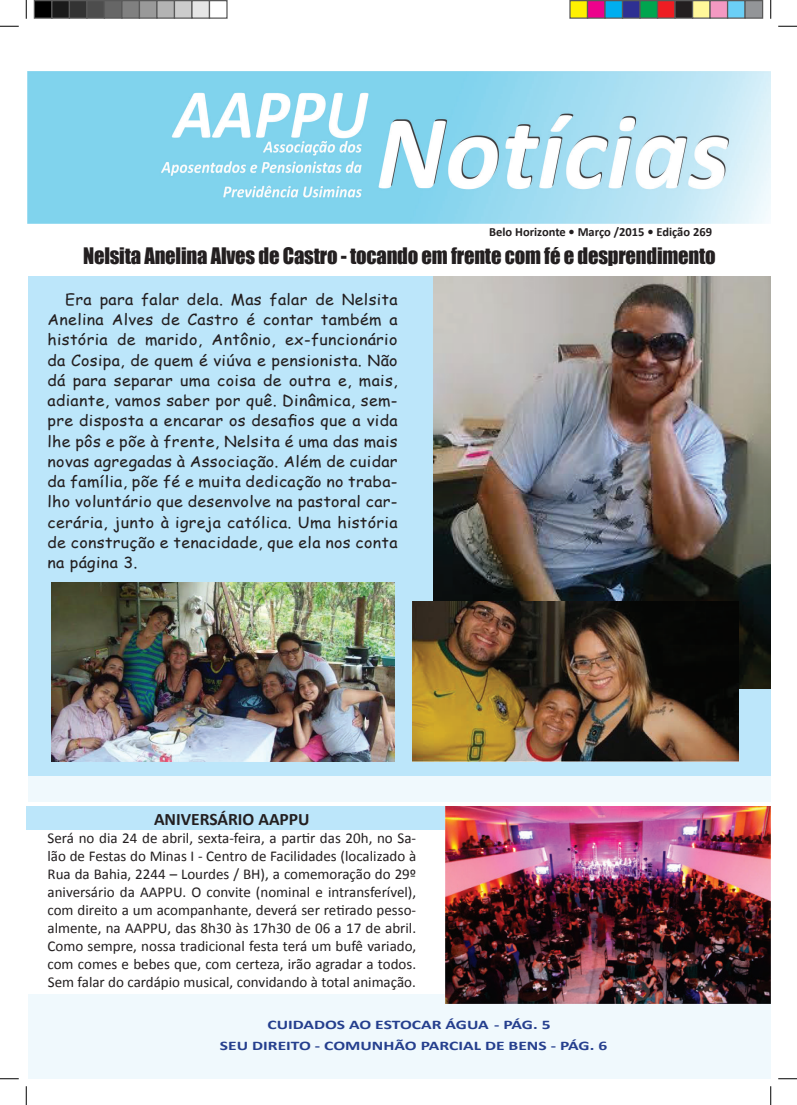
<style>
.page{position:relative;width:797px;height:1105px;background:#fff}
.page>*{position:absolute;margin:0;border:0;box-sizing:border-box;transform-origin:0 0}
.t1{font:20.88px "Impact";letter-spacing:-.01em;color:#231f20}
.t2{font:700 17.5px "Calibri";color:#231f20}
.t3{font:15.12px/20.2px "Comic Sans MS";letter-spacing:.02em;color:#231f20;text-align:justify;scale:1.06 1}
.t4{font:15px/18px "Calibri";color:#231f20;text-align:justify}
.t5{font:700 13.12px/21px "Calibri";color:#253f8e;scale:1.33 1}
.t6{font:700 12.5px "Calibri";color:#231f20}
</style>
<div class="page">
<div style="left:28px;top:483px;width:742px;height:318px;background:#f0f9fd"></div>
<div style="left:28px;top:994px;width:742px;height:85px;background:#f0f9fd"></div>
<img style="left:27px;top:71px;width:743px;height:153px">
<div style="left:28px;top:277px;width:434px;height:499px;background:#bce6fa"></div>
<div style="left:348px;top:489px;width:422px;height:287px;background:#bce6fa"></div>
<div style="left:26px;top:807px;width:744px;height:23px;background:#bce6fa"></div>
<img style="left:433px;top:276px;width:337px;height:412px">
<img style="left:445px;top:807px;width:325px;height:196px">
<img style="left:51px;top:583px;width:343px;height:179px">
<img style="left:413px;top:601px;width:325px;height:161px">
<svg style="left:0;top:25px;width:19px;height:2px"></svg>
<svg style="left:778px;top:25px;width:19px;height:2px"></svg>
<svg style="left:0;top:1078px;width:19px;height:1px"></svg>
<svg style="left:778px;top:1078px;width:19px;height:1px"></svg>
<svg style="left:25px;top:0;width:2px;height:19px"></svg>
<svg style="left:25px;top:1086px;width:2px;height:19px"></svg>
<svg style="left:770px;top:0;width:1px;height:19px"></svg>
<svg style="left:770px;top:1086px;width:1px;height:19px"></svg>
<div style="left:34px;top:1px;width:18px;height:17px;background:#000"></div>
<div style="left:34px;top:0;width:18px;height:19px;border:1px solid #595959"></div>
<div style="left:52px;top:1px;width:17px;height:17px;background:#1a1a1a"></div>
<div style="left:51px;top:0;width:19px;height:19px;border:1px solid #595959"></div>
<div style="left:69px;top:1px;width:18px;height:17px;background:#333"></div>
<div style="left:69px;top:0;width:19px;height:19px;border:1px solid #595959"></div>
<div style="left:87px;top:1px;width:17px;height:17px;background:#4d4d4d"></div>
<div style="left:86px;top:0;width:19px;height:19px;border:1px solid #595959"></div>
<div style="left:104px;top:1px;width:18px;height:17px;background:#666"></div>
<div style="left:104px;top:0;width:18px;height:19px;border:1px solid #595959"></div>
<div style="left:122px;top:1px;width:17px;height:17px;background:#808080"></div>
<div style="left:121px;top:0;width:19px;height:19px;border:1px solid #595959"></div>
<div style="left:139px;top:1px;width:18px;height:17px;background:#999"></div>
<div style="left:139px;top:0;width:19px;height:19px;border:1px solid #595959"></div>
<div style="left:157px;top:1px;width:17px;height:17px;background:#b3b3b3"></div>
<div style="left:156px;top:0;width:19px;height:19px;border:1px solid #595959"></div>
<div style="left:174px;top:1px;width:18px;height:17px;background:#ccc"></div>
<div style="left:174px;top:0;width:18px;height:19px;border:1px solid #595959"></div>
<div style="left:192px;top:1px;width:17px;height:17px;background:#e6e6e6"></div>
<div style="left:191px;top:0;width:19px;height:19px;border:1px solid #595959"></div>
<div style="left:209px;top:0;width:19px;height:19px;border:1px solid #595959"></div>
<div style="left:570px;top:1px;width:17px;height:17px;background:#fff101"></div>
<div style="left:569px;top:0;width:19px;height:19px;border:1px solid #595959"></div>
<div style="left:587px;top:1px;width:18px;height:17px;background:#ed028c"></div>
<div style="left:587px;top:0;width:18px;height:19px;border:1px solid #595959"></div>
<div style="left:605px;top:1px;width:17px;height:17px;background:#00aeef"></div>
<div style="left:604px;top:0;width:19px;height:19px;border:1px solid #595959"></div>
<div style="left:622px;top:1px;width:18px;height:17px;background:#2e3092"></div>
<div style="left:622px;top:0;width:18px;height:19px;border:1px solid #595959"></div>
<div style="left:640px;top:1px;width:17px;height:17px;background:#00a54f"></div>
<div style="left:639px;top:0;width:19px;height:19px;border:1px solid #595959"></div>
<div style="left:657px;top:1px;width:18px;height:17px;background:#ee1d23"></div>
<div style="left:657px;top:0;width:18px;height:19px;border:1px solid #595959"></div>
<div style="left:675px;top:1px;width:17px;height:17px;background:#231f20"></div>
<div style="left:674px;top:0;width:19px;height:19px;border:1px solid #595959"></div>
<div style="left:692px;top:1px;width:18px;height:17px;background:#fff79a"></div>
<div style="left:692px;top:0;width:18px;height:19px;border:1px solid #595959"></div>
<div style="left:710px;top:1px;width:17px;height:17px;background:#f499c2"></div>
<div style="left:709px;top:0;width:19px;height:19px;border:1px solid #595959"></div>
<div style="left:727px;top:1px;width:18px;height:17px;background:#6bcff6"></div>
<div style="left:727px;top:0;width:18px;height:19px;border:1px solid #595959"></div>
<div style="left:745px;top:1px;width:17px;height:17px;background:#939598"></div>
<div style="left:744px;top:0;width:19px;height:19px;border:1px solid #595959"></div>
<p class="t6" style="left:489px;top:224px;width:224px">Belo Horizonte • Março /2015 • Edição 269</p>
<h1 class="t1" style="left:83px;top:240px;width:634px">Nelsita Anelina Alves de Castro - tocando em frente com fé e desprendimento</h1>
<p class="t3" style="left:48px;top:289px;width:332px;text-indent:18px">Era para falar dela. Mas falar de Nelsita Anelina Alves de Castro é contar também a história de marido, Antônio, ex-funcionário da Cosipa, de quem é viúva e pensionista. Não dá para separar uma coisa de outra e, mais, adiante, vamos saber por quê. Dinâmica, sem&shy;pre disposta a encarar os desafios que a vida lhe pôs e põe à frente, Nelsita é uma das mais novas agregadas à Associação. Além de cuidar da família, põe fé e muita dedicação no traba&shy;lho voluntário que desenvolve na pastoral car&shy;cerária, junto à igreja católica. Uma história de construção e tenacidade, que ela nos conta na página 3.</p>
<p class="t2" style="left:154px;top:808px;width:157px">ANIVERSÁRIO AAPPU</p>
<p class="t4" style="left:48px;top:829px;width:370px">Será no dia 24 de abril, sexta-feira, a partir das 20h, no Sa&shy;lão de Festas do Minas I - Centro de Facilidades (localizado à Rua da Bahia, 2244 – Lourdes / BH), a comemoração do 29º aniversário da AAPPU. O convite (nominal e intransferível), com direito a um acompanhante, deverá ser retirado pesso&shy;almente, na AAPPU, das 8h30 às 17h30 de 06 a 17 de abril.<br>Como sempre, nossa tradicional festa terá um bufê variado, com comes e bebes que, com certeza, irão agradar a todos.<br>Sem falar do cardápio musical, convidando à total animação.</p>
<p class="t5" style="left:220px;top:1014px;width:293px;text-indent:47px">CUIDADOS AO ESTOCAR ÁGUA - PÁG. 5<br>SEU DIREITO - COMUNHÃO PARCIAL DE BENS - PÁG. 6</p>
</div>
